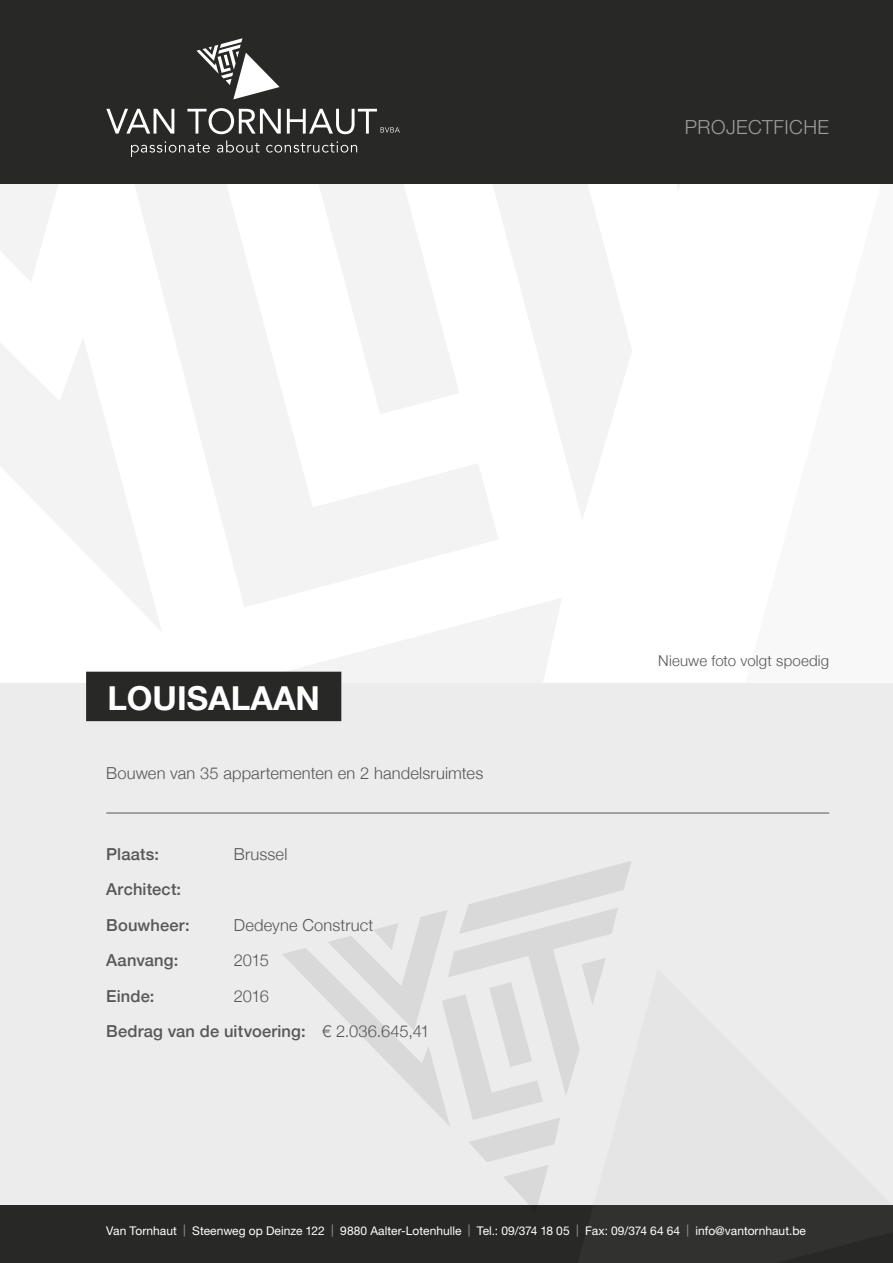
<style>
.page{position:relative;width:893px;height:1263px;background:#fff}
.page>*{position:absolute;margin:0;border:0;box-sizing:border-box;transform-origin:0 0}
.t1{font:700 33px "Helvetica Neue";color:#fff}
.t2{font:300 19.5px "Helvetica Neue LT Std";letter-spacing:.025em;color:#9d9d9c}
.t3{font:500 16.5px/35.5px "Helvetica Neue";letter-spacing:.01em;color:#575756}
.t4{font:300 16.5px "Helvetica Neue";letter-spacing:.01em;color:#575756}
.t5{font:300 15px "Helvetica Neue";letter-spacing:.015em;color:#575756}
.t6{font:12px "Helvetica Neue LT Std";color:#fff}
.s1{font-weight:300}
.s2{color:#9d9d9c}
</style>
<div class="page">
<svg style="left:0;top:340px;width:161px;height:290px"></svg>
<svg style="left:0;top:184px;width:58px;height:97px"></svg>
<svg style="left:132px;top:184px;width:366px;height:423px"></svg>
<svg style="left:153px;top:184px;width:416px;height:337px"></svg>
<svg style="left:228px;top:598px;width:333px;height:85px"></svg>
<svg style="left:569px;top:184px;width:111px;height:334px"></svg>
<div style="left:0;top:683px;width:893px;height:580px;background:#ececec"></div>
<div style="left:0;top:1205px;width:893px;height:58px;background:#282827"></div>
<svg style="left:282px;top:861px;width:349px;height:344px"></svg>
<svg style="left:562px;top:968px;width:69px;height:237px"></svg>
<div style="left:0;top:0;width:893px;height:184px;background:#282827"></div>
<hr style="left:106px;top:813px;width:723px;height:1px;background:#575756">
<div style="left:86px;top:672px;width:255px;height:49px;background:#282827"></div>
<svg style="left:106px;top:109px;width:68px;height:25px"></svg>
<svg style="left:187px;top:108px;width:94px;height:26px"></svg>
<svg style="left:131px;top:141px;width:79px;height:16px"></svg>
<svg style="left:217px;top:140px;width:43px;height:13px"></svg>
<svg style="left:266px;top:141px;width:91px;height:12px"></svg>
<svg style="left:196px;top:38px;width:84px;height:61px"></svg>
<svg style="left:287px;top:109px;width:113px;height:25px"></svg>
<h2 class="t2" style="left:685px;top:115px;width:146px">PROJECTFICHE</h2>
<h1 class="t1" style="left:107px;top:672px;width:214px">LOUISALAAN</h1>
<h3 class="t4" style="left:106px;top:759px;width:378px">Bouwen van 35 appartementen en 2 handelsruimtes</h3>
<h3 class="t3" style="left:106px;top:835px;width:54px">Plaats:</h3>
<h3 class="t4" style="left:234px;top:840px;width:55px">Brussel</h3>
<h3 class="t3" style="left:106px;top:871px;width:85px">Architect:<br>Bouwheer:</h3>
<h3 class="t4" style="left:234px;top:911px;width:141px">Dedeyne Construct</h3>
<h3 class="t3" style="left:106px;top:942px;width:74px">Aanvang:</h3>
<h3 class="t4" style="left:234px;top:947px;width:37px">2015</h3>
<h3 class="t3" style="left:106px;top:977px;width:50px">Einde:</h3>
<h3 class="t3" style="left:106px;top:977px;width:325px;text-indent:128px"><span class="s1">2016<br></span>Bedrag van de uitvoering: <span class="s1">€ 2.036.645,41</span></h3>
<p class="t5" style="left:658px;top:648px;width:172px">Nieuwe foto volgt spoedig</p>
<p class="t6" style="left:106px;top:1223px;width:701px">Van Tornhaut <span class="s2">|</span> Steenweg op Deinze 122 <span class="s2">|</span> 9880 Aalter-Lotenhulle <span class="s2">|</span> Tel.: 09/374 18 05 <span class="s2">|</span> Fax: 09/374 64 64 <span class="s2">|</span> info@vantornhaut.be</p>
</div>
